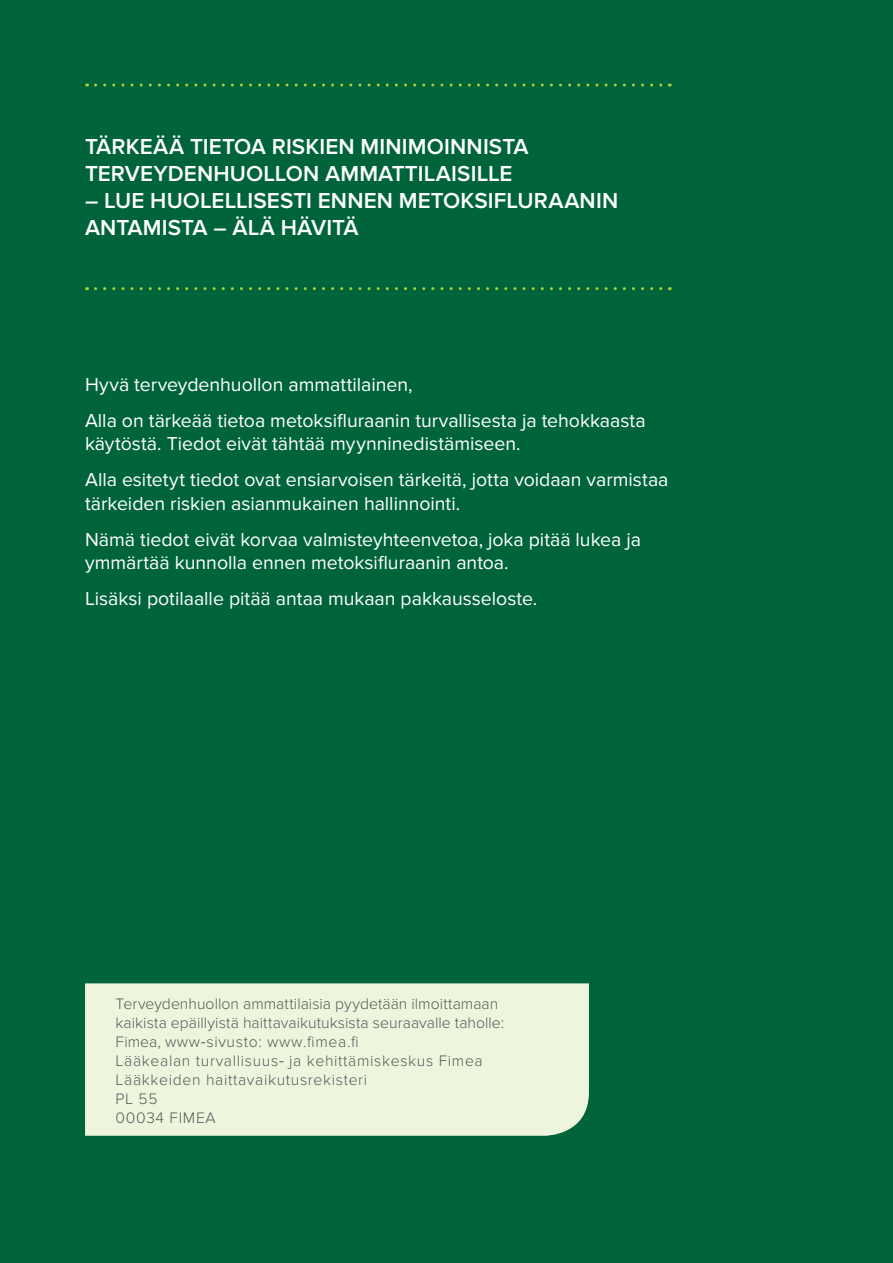
<style>
.page{position:relative;width:893px;height:1263px;background:#00643b}
.page>*{position:absolute;margin:0;border:0;box-sizing:border-box;transform-origin:0 0}
.t1{font:600 22.5px/27px "Proxima Nova";letter-spacing:.005em;color:#fff}
.t2{font:19.5px/36.2px "Proxima Nova";color:#fff}
.t3{font:300 15.75px/18.9px "Proxima Nova";letter-spacing:.02em;color:#57585a}
.s1{font-family:"Myriad Pro";font-weight:400}
</style>
<div class="page">
<div style="left:85px;top:983px;width:504px;height:153px;background:#eef5dd"></div>
<svg style="left:96px;top:84px;width:574px;height:3px"></svg>
<svg style="left:96px;top:287px;width:574px;height:3px"></svg>
<p class="t1" style="left:85px;top:134px;width:445px">TÄRKEÄÄ TIETOA RISKIEN MINIMOINNISTA<br>TERVEYDENHUOLLON AMMATTILAISILLE</p>
<p class="t1" style="left:85px;top:188px;width:535px">– LUE HUOLELLISESTI ENNEN METOKSIFLURAANIN<br>ANTAMISTA – ÄLÄ HÄVITÄ</p>
<p class="t2" style="left:85px;top:366px;width:562px">Hyvä terveydenhuollon ammattilainen,<br>Alla on tärkeää tietoa metoksifluraanin turvallisesta ja tehokkaasta</p>
<p class="t2" style="left:85px;top:426px;width:585px">käytöstä. Tiedot eivät tähtää myynninedistämiseen.<br>Alla esitetyt tiedot ovat ensiarvoisen tärkeitä, jotta voidaan varmistaa</p>
<p class="t2" style="left:85px;top:485px;width:557px">tärkeiden riskien asianmukainen hallinnointi.<br>Nämä tiedot eivät korvaa valmisteyhteenvetoa, joka pitää lukea ja</p>
<p class="t2" style="left:85px;top:545px;width:454px">ymmärtää kunnolla ennen metoksifluraanin antoa.<br>Lisäksi potilaalle pitää antaa mukaan pakkausseloste.</p>
<p class="t3" style="left:116px;top:995px;width:390px">Terveydenhuollon ammattilaisia pyydetään ilmoittamaan kaikista epäillyistä haittavaikutuksista seuraavalle taholle:<br>Fimea, www<span class="s1">‐</span>sivusto: www.fimea.fi<br>Lääkealan turvallisuus<span class="s1">‐</span> ja kehittämiskeskus Fimea Lääkkeiden haittavaikutusrekisteri<br>PL 55<br>00034 FIMEA</p>
</div>
